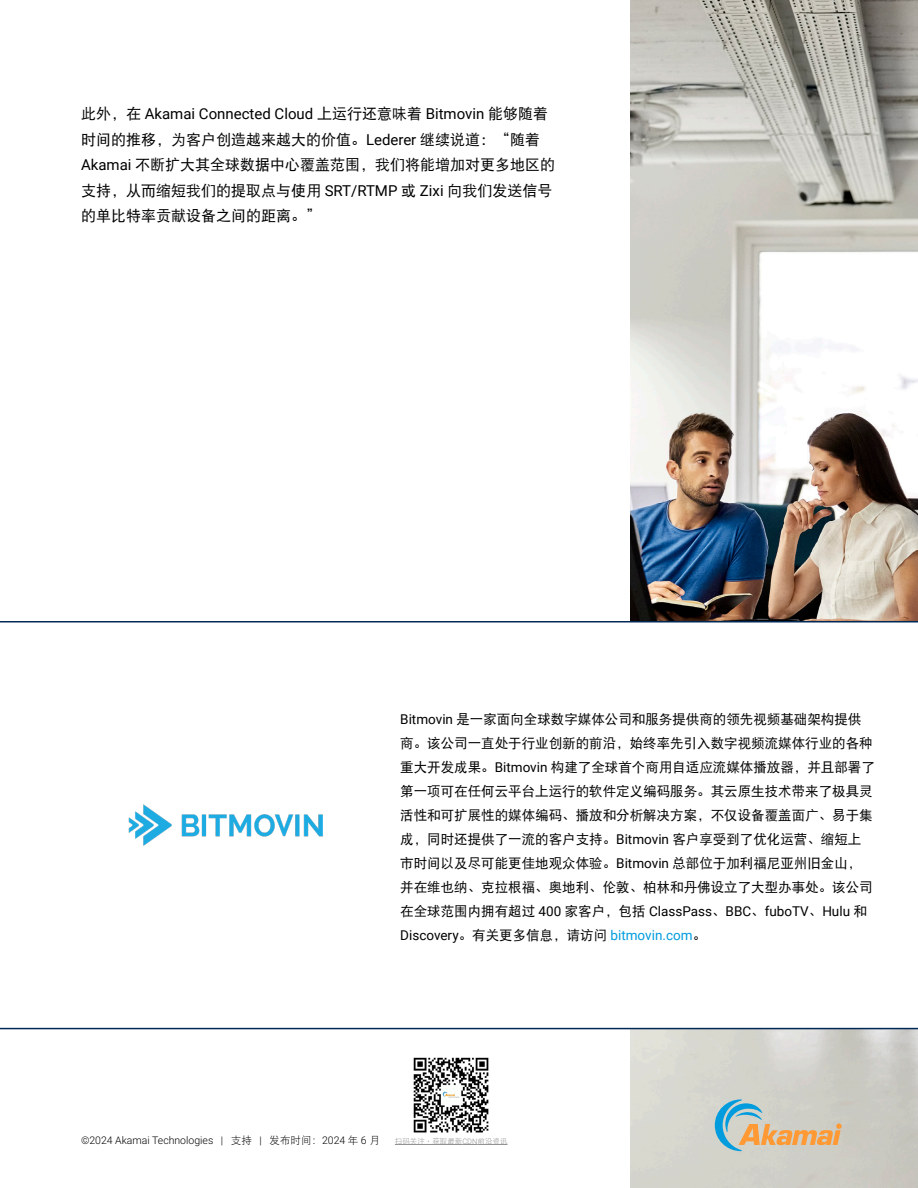
<style>
.page{position:relative;width:918px;height:1188px;background:#fff}
.page>*{position:absolute;margin:0;border:0;box-sizing:border-box;transform-origin:0 0}
.Body{font:15px/25.5px "DFP Hei W5";color:#000}
.About_-_Copy{font:13.5px/24px "DFP Hei W5";color:#000}
.t1{font:300 10.5px "Roboto";color:#000}
.t2{font:7.5px "DFP Hei W3";color:#8e9091}
.s1{font-family:"Roboto"}
.s2{font-family:"Roboto";color:#009cde}
.s3{font-family:"DFP Hei W3";font-weight:400}
.s4{font-family:"Roboto";font-weight:300}
</style>
<div class="page">
<img style="left:630px;top:0;width:288px;height:1188px">
<svg style="left:0;top:621px;width:918px;height:408px"></svg>
<img style="left:129px;top:805px;width:194px;height:41px">
<svg style="left:715px;top:1099px;width:127px;height:52px;background:#c2c1b1"></svg>
<img style="left:413px;top:1057px;width:76px;height:76px">
<hr style="left:395px;top:1144px;width:67px;height:1px;background:#8e9091">
<svg style="left:462px;top:1144px;width:16px;height:1px"></svg>
<hr style="left:478px;top:1144px;width:30px;height:1px;background:#8e9091">
<p class="Body" style="left:81px;top:101px;width:476px">此外，在 <span class="s1">Akamai Connected Cloud</span> 上运行还意味着 <span class="s1">Bitmovin</span> 能够随着时间的推移，为客户创造越来越大的价值。<span class="s1">Lederer</span> 继续说道：“随着<span class="s1">Akamai</span> 不断扩大其全球数据中心覆盖范围，我们将能增加对更多地区的支持，从而缩短我们的提取点与使用 <span class="s1">SRT/RTMP</span> 或 <span class="s1">Zixi</span> 向我们发送信号的单比特率贡献设备之间的距离。”</p>
<p class="About_-_Copy" style="left:400px;top:707px;width:476px"><span class="s1">Bitmovin</span> 是一家面向全球数字媒体公司和服务提供商的领先视频基础架构提供商。该公司一直处于行业创新的前沿，始终率先引入数字视频流媒体行业的各种重大开发成果。<span class="s1">Bitmovin</span> 构建了全球首个商用自适应流媒体播放器，并且部署了第一项可在任何云平台上运行的软件定义编码服务。其云原生技术带来了极具灵活性和可扩展性的媒体编码、播放和分析解决方案，不仅设备覆盖面广、易于集成，同时还提供了一流的客户支持。<span class="s1">Bitmovin</span> 客户享受到了优化运营、缩短上市时间以及尽可能更佳地观众体验。<span class="s1">Bitmovin</span> 总部位于加利福尼亚州旧金山，并在维也纳、克拉根福、奥地利、伦敦、柏林和丹佛设立了大型办事处。该公司在全球范围内拥有超过 <span class="s1">400</span> 家客户，包括 <span class="s1">ClassPass</span>、<span class="s1">BBC</span>、<span class="s1">fuboTV</span>、<span class="s1">Hulu</span> 和<span class="s1">Discovery</span>。有关更多信息，请访问 <span class="s2">bitmovin.com</span>。</p>
<p class="t1" style="left:81px;top:1133px;width:300px">©2024 Akamai Technologies | <span class="s3">支持</span> | <span class="s3">发布时间：</span>2024 <span class="s3">年</span> 6 <span class="s3">月</span></p>
<p class="t2" style="left:395px;top:1137px;width:114px">扫码关注·获取最新<span class="s4">CDN</span>前沿资讯</p>
</div>
